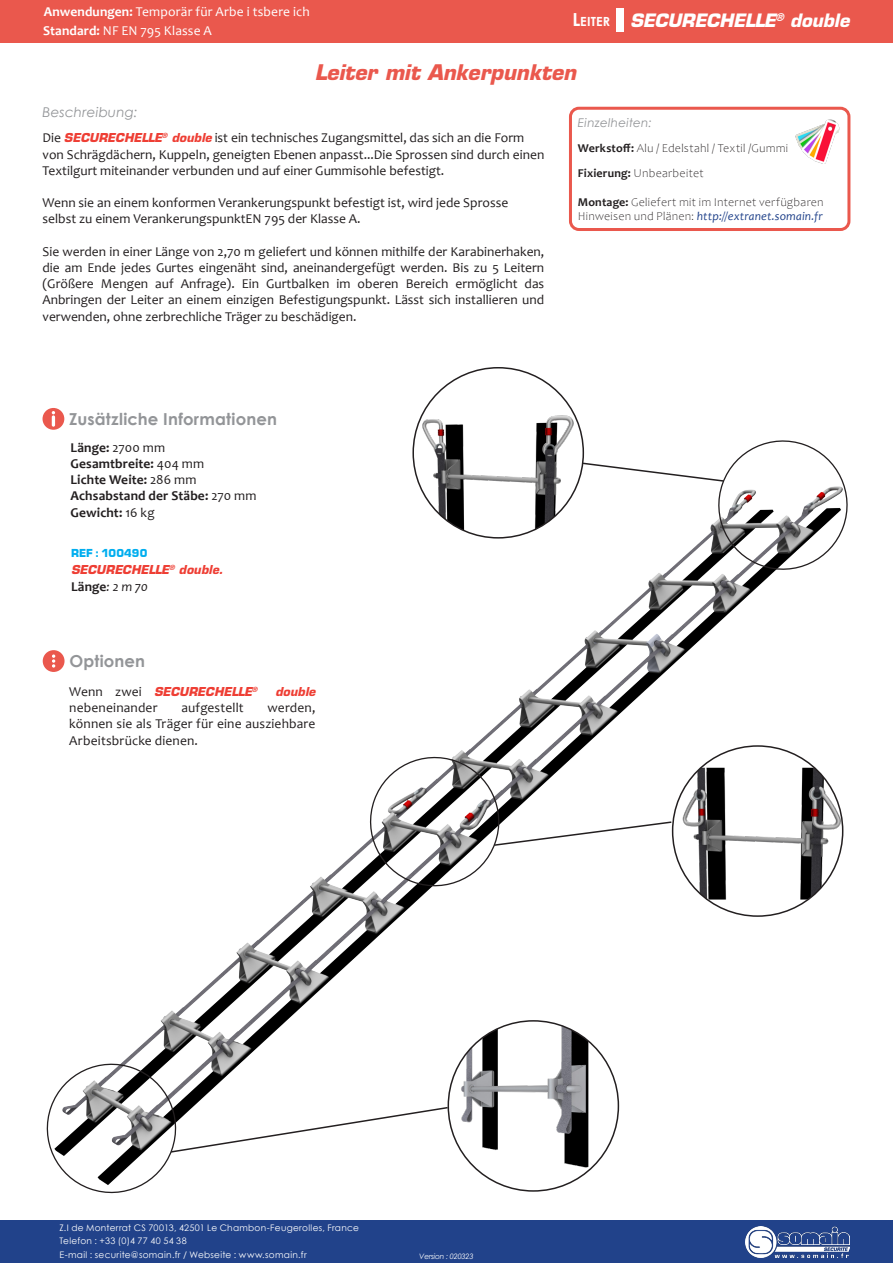
<style>
.page{position:relative;width:893px;height:1263px;background:#fff}
.page>*{position:absolute;margin:0;border:0;box-sizing:border-box;transform-origin:0 0}
.t1{font:italic 700 21px "Eurostile LT Std";color:#ea584d}
.t2{font:italic 700 18px "Eurostile LT Std";letter-spacing:-.01em;color:#fff}
.t3{font:700 16.5px "Century Gothic";letter-spacing:.01em;color:#939598}
.t4{font:13.5px/16.2px "Candara";color:#231f20;text-align:justify}
.t5{font:700 13.5px "Candara";letter-spacing:.01em;color:#231f20}
.t6{font:13.5px/18.9px "Candara";letter-spacing:.01em;color:#fff}
.t7{font:italic 13.5px "Century Gothic";letter-spacing:.015em;color:#939598}
.t8{font:700 12.6px "Century Gothic";letter-spacing:.01em;color:#fff}
.t9{font:300 12px/25.2px "Candara";letter-spacing:.02em;color:#231f20}
.t10{font:italic 700 12px "Eurostile LT Std";letter-spacing:-.005em;color:#ee3e34}
.t11{font:italic 12px "Century Gothic";letter-spacing:.02em;color:#939598}
.t12{font:900 12px "Eurostile Becker";letter-spacing:.01em;color:#00aeef}
.t13{font:9px/13.5px "Century Gothic";letter-spacing:.03em;color:#fff}
.t14{font:italic 7.5px "Century Gothic";letter-spacing:-.025em;color:#fff}
.s1{font-weight:700}
.s2{font-size:18px}
.s3{font-family:"Eurostile LT Std";font-weight:700;font-style:italic;font-size:12px;color:#ee3e34}
.s4{font-weight:400;font-style:italic;color:#21428a}
.s5{font-weight:400}
.s6{font-weight:400;font-style:italic}
.s7{font-family:"Candara";font-weight:400;font-style:normal;font-size:13.5px;color:#231f20}
</style>
<div class="page">
<img style="left:43px;top:531px;width:801px;height:661px">
<svg style="left:43px;top:1054px;width:406px;height:140px"></svg>
<div style="left:43px;top:408px;width:21px;height:22px;background:#ea584d;border-radius:50%"></div>
<svg style="left:52px;top:411px;width:3px;height:16px"></svg>
<div style="left:43px;top:650px;width:22px;height:22px;background:#ea584d;border-radius:50%"></div>
<svg style="left:52px;top:654px;width:3px;height:14px"></svg>
<img style="left:448px;top:1021px;width:170px;height:152px">
<svg style="left:361px;top:748px;width:312px;height:146px"></svg>
<img style="left:673px;top:768px;width:169px;height:131px">
<svg style="left:581px;top:431px;width:267px;height:146px"></svg>
<img style="left:415px;top:398px;width:166px;height:133px">
<div style="left:569px;top:107px;width:281px;height:124px;border:3px solid #ea584d;border-radius:9px"></div>
<img style="left:795px;top:119px;width:45px;height:45px">
<div style="left:0;top:1220px;width:893px;height:43px;background:#21428a"></div>
<img style="left:745px;top:1226px;width:105px;height:31px">
<div style="left:0;top:0;width:893px;height:43px;background:#ea584d"></div>
<div style="left:616px;top:9px;width:7px;height:23px;background:#fff"></div>
<p class="t6" style="left:43px;top:2px;width:268px"><span class="s1">Anwendungen:</span> Temporär für Arbe i tsbere ich<br><span class="s1">Standard:</span> NF EN 795 Klasse A</p>
<p class="t8" style="left:572px;top:12px;width:39px"><span class="s2">L</span>EITER</p>
<p class="t1" style="left:315px;top:59px;width:263px">Leiter mit Ankerpunkten</p>
<h2 class="t2" style="left:630px;top:10px;width:221px">SECURECHELLE<sup>®</sup> double</h2>
<p class="t7" style="left:43px;top:103px;width:96px">Beschreibung:</p>
<p class="t4" style="left:43px;top:130px;width:483px">Die <span class="s3">SECURECHELLE</span><sup>®</sup> <span class="s3">double</span> ist ein technisches Zugangsmittel, das sich an die Form</p>
<p class="t4" style="left:43px;top:146px;width:503px">von Schrägdächern, Kuppeln, geneigten Ebenen anpasst...Die Sprossen sind durch einen<br>Textilgurt miteinander verbunden und auf einer Gummisohle befestigt.</p>
<p class="t4" style="left:43px;top:194px;width:467px">Wenn sie an einem konformen Verankerungspunkt befestigt ist, wird jede Sprosse</p>
<p class="t4" style="left:43px;top:211px;width:320px">selbst zu einem VerankerungspunktEN 795 der Klasse A.</p>
<p class="t4" style="left:43px;top:243px;width:503px">Sie werden in einer Länge von 2,70 m geliefert und können mithilfe der Karabinerhaken, die am Ende jedes Gurtes eingenäht sind, aneinandergefügt werden. Bis zu 5 Leitern (Größere Mengen auf Anfrage). Ein Gurtbalken im oberen Bereich ermöglicht das Anbringen der Leiter an einem einzigen Befestigungspunkt. Lässt sich installieren und verwenden, ohne zerbrechliche Träger zu beschädigen.</p>
<p class="t11" style="left:578px;top:114px;width:75px">Einzelheiten:</p>
<p class="t9" style="left:578px;top:135px;width:212px"><span class="s1">Werkstoff:</span> Alu / Edelstahl / Textil /Gummi<br><span class="s1">Fixierung:</span> Unbearbeitet</p>
<p class="t9" style="left:578px;top:195px;width:247px;line-height:14.4px"><span class="s1">Montage:</span> Geliefert mit im Internet verfügbaren<br>Hinweisen und Plänen: <span class="s4">http://extranet.somain.fr</span></p>
<p class="t3" style="left:69px;top:406px;width:209px">Zusätzliche Informationen</p>
<p class="t5" style="left:71px;top:439px;width:96px">Länge: <span class="s5">2700 mm</span></p>
<p class="t5" style="left:71px;top:455px;width:135px">Gesamtbreite: <span class="s5">404 mm</span></p>
<p class="t5" style="left:71px;top:471px;width:127px">Lichte Weite: <span class="s5">286 mm</span></p>
<p class="t5" style="left:71px;top:488px;width:187px">Achsabstand der Stäbe: <span class="s5">270 mm</span></p>
<p class="t5" style="left:71px;top:504px;width:86px">Gewicht: <span class="s5">16 kg</span></p>
<p class="t12" style="left:71px;top:546px;width:78px">REF : 100490</p>
<p class="t10" style="left:71px;top:562px;width:154px">SECURECHELLE<sup>®</sup> double.</p>
<p class="t5" style="left:71px;top:578px;width:78px">Länge<span class="s6">: 2 m 70</span></p>
<p class="t3" style="left:70px;top:649px;width:77px">Optionen</p>
<p class="t10" style="left:69px;top:684px;width:190px"><span class="s7">Wenn zwei</span> SECURECHELLE<sup>®</sup></p>
<p class="t10" style="left:275px;top:684px;width:42px">double</p>
<p class="t4" style="left:69px;top:700px;width:90px">nebeneinander</p>
<p class="t4" style="left:181px;top:700px;width:64px">aufgestellt</p>
<p class="t4" style="left:69px;top:700px;width:248px;text-indent:198px">werden, können sie als Träger für eine ausziehbare Arbeitsbrücke dienen.</p>
<p class="t13" style="left:60px;top:1221px;width:301px">Z.I de Monterrat CS 70013, 42501 Le Chambon-Feugerolles, France<br>Telefon : +33 (0)4 77 40 54 38<br>E-mail : securite@somain.fr / Webseite : www.somain.fr</p>
<p class="t14" style="left:419px;top:1250px;width:56px">Version : 020323</p>
</div>
